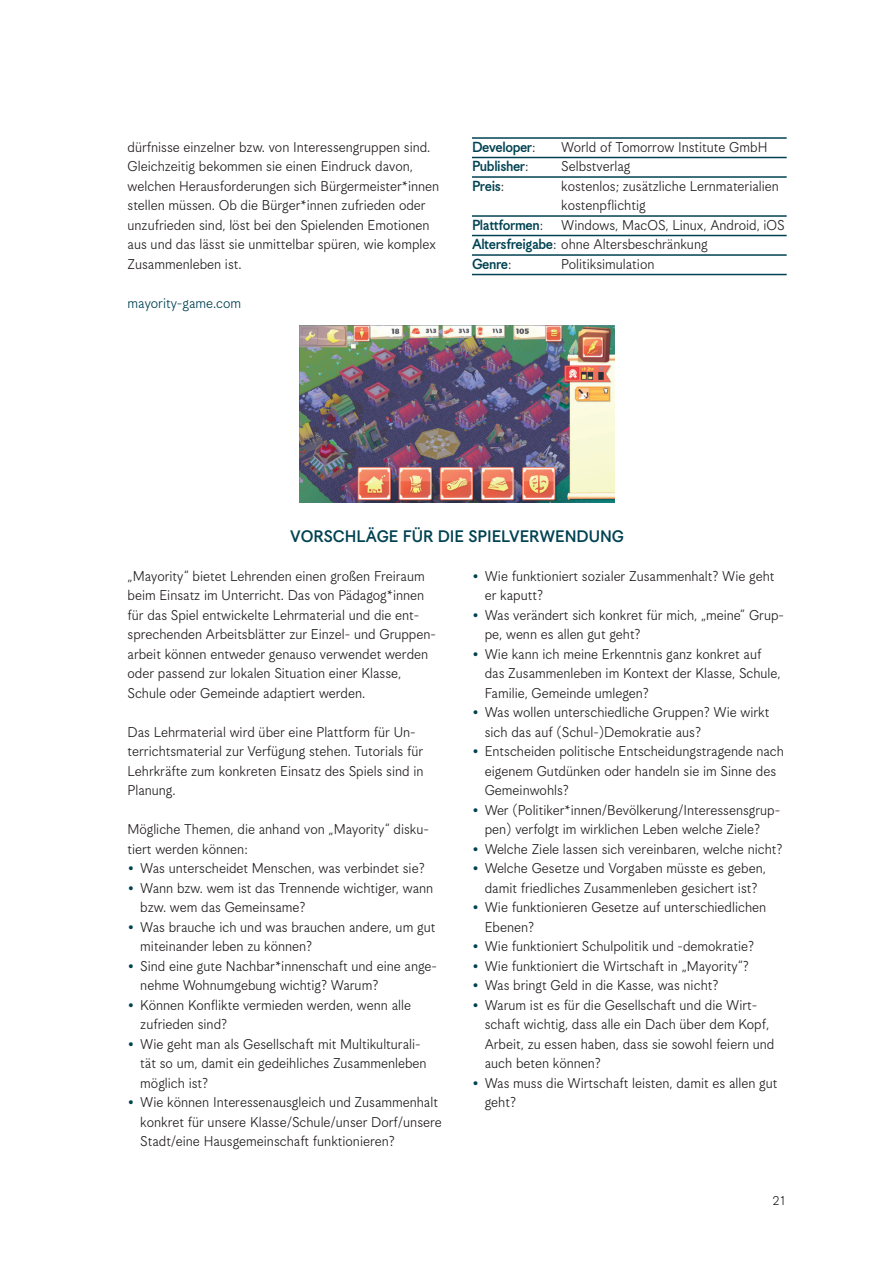
<style>
.page{position:relative;width:893px;height:1263px;background:#fff}
.page>*{position:absolute;margin:0;border:0;box-sizing:border-box;transform-origin:0 0}
.t1{font:18px "Korpus Grotesk D";color:#004252}
.t2{font:15.75px/19.5px "Korpus Grotesk A";color:#231f20}
.t3{font:15.75px "Korpus Grotesk D";color:#004252}
.t4{font:15.75px "Korpus Grotesk A";color:#004252}
.t5{font:14.25px "Korpus Grotesk A";color:#231f20}
.s1{font-family:"Korpus Grotesk A";color:#231f20}
.s2{font-family:"Korpus Grotesk D";color:#004252}
.s3{font-size:18px;color:#004252}
</style>
<div class="page">
<hr style="left:472px;top:137px;width:315px;height:2px;background:#004252">
<hr style="left:472px;top:157px;width:315px;height:1px;background:#004252">
<hr style="left:472px;top:176px;width:315px;height:2px;background:#004252">
<hr style="left:472px;top:215px;width:315px;height:2px;background:#004252">
<hr style="left:472px;top:235px;width:315px;height:1px;background:#004252">
<hr style="left:472px;top:254px;width:315px;height:2px;background:#004252">
<hr style="left:472px;top:274px;width:315px;height:1px;background:#004252">
<img style="left:300px;top:325px;width:314px;height:178px">
<p class="t2" style="left:128px;top:137px;width:313px">dürfnisse einzelner bzw. von Interessengruppen sind.<br>Gleichzeitig bekommen sie einen Eindruck davon, welchen Herausforderungen sich Bürgermeister*innen stellen müssen. Ob die Bürger*innen zufrieden oder unzufrieden sind, löst bei den Spielenden Emotionen aus und das lässt sie unmittelbar spüren, wie komplex Zusammenleben ist.</p>
<p class="t4" style="left:128px;top:294px;width:115px">mayority-game.com</p>
<p class="t3" style="left:472px;top:138px;width:65px">Developer<span class="s1">:</span></p>
<p class="t2" style="left:561px;top:137px;width:208px">World of Tomorrow Institute GmbH</p>
<p class="t3" style="left:472px;top:157px;width:58px">Publisher<span class="s1">:</span></p>
<p class="t2" style="left:561px;top:156px;width:71px">Selbstverlag</p>
<p class="t3" style="left:472px;top:177px;width:34px">Preis<span class="s1">:</span></p>
<p class="t2" style="left:561px;top:176px;width:219px">kostenlos; zusätzliche Lernmaterialien</p>
<p class="t2" style="left:561px;top:195px;width:86px">kostenpflichtig</p>
<p class="t2" style="left:472px;top:215px;width:314px"><span class="s2">Plattformen</span>: Windows, MacOS, Linux, Android, iOS</p>
<p class="t2" style="left:472px;top:234px;width:237px"><span class="s2">Altersfreigabe</span>: ohne Altersbeschränkung</p>
<p class="t3" style="left:472px;top:255px;width:41px">Genre<span class="s1">:</span></p>
<p class="t2" style="left:561px;top:254px;width:95px">Politiksimulation</p>
<p class="t1" style="left:290px;top:526px;width:335px">Vorschläge für die Spielverwendung</p>
<p class="t2" style="left:128px;top:566px;width:310px">„Mayority“ bietet Lehrenden einen großen Freiraum beim Einsatz im Unterricht. Das von Pädagog*innen für das Spiel entwickelte Lehrmaterial und die ent&shy;sprechenden Arbeitsblätter zur Einzel- und Gruppen&shy;arbeit können entweder genauso verwendet werden oder passend zur lokalen Situation einer Klasse, Schule oder Gemeinde adaptiert werden.</p>
<p class="t2" style="left:128px;top:722px;width:297px">Das Lehrmaterial wird über eine Plattform für Un&shy;terrichtsmaterial zur Verfügung stehen. Tutorials für Lehrkräfte zum konkreten Einsatz des Spiels sind in Planung.</p>
<p class="t2" style="left:128px;top:819px;width:303px">Mögliche Themen, die anhand von „Mayority“ disku&shy;tiert werden können:</p>
<p class="t2" style="left:128px;top:858px;width:299px"><span class="s3">•</span> Was unterscheidet Menschen, was verbindet sie?</p>
<p class="t2" style="left:140px;top:878px;width:294px;text-indent:-13px"><span class="s3">•</span> Wann bzw. wem ist das Trennende wichtiger, wann bzw. wem das Gemeinsame?</p>
<p class="t2" style="left:140px;top:917px;width:296px;text-indent:-13px"><span class="s3">•</span> Was brauche ich und was brauchen andere, um gut miteinander leben zu können?</p>
<p class="t2" style="left:140px;top:956px;width:298px;text-indent:-13px"><span class="s3">•</span> Sind eine gute Nachbar*innenschaft und eine ange&shy;nehme Wohnumgebung wichtig? Warum?</p>
<p class="t2" style="left:140px;top:995px;width:272px;text-indent:-13px"><span class="s3">•</span> Können Konflikte vermieden werden, wenn alle zufrieden sind?</p>
<p class="t2" style="left:140px;top:1034px;width:288px;text-indent:-13px"><span class="s3">•</span> Wie geht man als Gesellschaft mit Multikulturali&shy;tät so um, damit ein gedeihliches Zusammenleben möglich ist?</p>
<p class="t2" style="left:140px;top:1092px;width:303px;text-indent:-13px"><span class="s3">•</span> Wie können Interessenausgleich und Zusammenhalt konkret für unsere Klasse/Schule/unser Dorf/unsere<br>Stadt/eine Hausgemeinschaft funktionieren?</p>
<p class="t2" style="left:485px;top:566px;width:291px;text-indent:-13px"><span class="s3">•</span> Wie funktioniert sozialer Zusammenhalt? Wie geht er kaputt?</p>
<p class="t2" style="left:485px;top:605px;width:301px;text-indent:-13px"><span class="s3">•</span> Was verändert sich konkret für mich, „meine” Grup&shy;pe, wenn es allen gut geht?</p>
<p class="t2" style="left:485px;top:644px;width:297px;text-indent:-13px"><span class="s3">•</span> Wie kann ich meine Erkenntnis ganz konkret auf das Zusammenleben im Kontext der Klasse, Schule,<br>Familie, Gemeinde umlegen?</p>
<p class="t2" style="left:485px;top:702px;width:286px;text-indent:-13px"><span class="s3">•</span> Was wollen unterschiedliche Gruppen? Wie wirkt sich das auf (Schul-)Demokratie aus?</p>
<p class="t2" style="left:485px;top:741px;width:301px;text-indent:-13px"><span class="s3">•</span> Entscheiden politische Entscheidungstragende nach eigenem Gutdünken oder handeln sie im Sinne des<br>Gemeinwohls?</p>
<p class="t2" style="left:472px;top:800px;width:310px;text-align:center"><span class="s3">•</span> Wer (Politiker*innen/Bevölkerung/Interessensgrup&shy;pen) verfolgt im wirklichen Leben welche Ziele?</p>
<p class="t2" style="left:472px;top:839px;width:312px"><span class="s3">•</span> Welche Ziele lassen sich vereinbaren, welche nicht?</p>
<p class="t2" style="left:472px;top:858px;width:295px;text-align:center"><span class="s3">•</span> Welche Gesetze und Vorgaben müsste es geben, damit friedliches Zusammenleben gesichert ist?</p>
<p class="t2" style="left:485px;top:897px;width:283px;text-indent:-13px"><span class="s3">•</span> Wie funktionieren Gesetze auf unterschiedlichen<br>Ebenen?</p>
<p class="t2" style="left:472px;top:936px;width:284px"><span class="s3">•</span> Wie funktioniert Schulpolitik und -demokratie?</p>
<p class="t2" style="left:472px;top:956px;width:278px"><span class="s3">•</span> Wie funktioniert die Wirtschaft in „Mayority“?</p>
<p class="t2" style="left:472px;top:975px;width:248px"><span class="s3">•</span> Was bringt Geld in die Kasse, was nicht?</p>
<p class="t2" style="left:485px;top:995px;width:291px;text-indent:-13px"><span class="s3">•</span> Warum ist es für die Gesellschaft und die Wirt&shy;schaft wichtig, dass alle ein Dach über dem Kopf, Arbeit, zu essen haben, dass sie sowohl feiern und auch beten können?</p>
<p class="t2" style="left:485px;top:1073px;width:294px;text-indent:-13px"><span class="s3">•</span> Was muss die Wirtschaft leisten, damit es allen gut geht?</p>
<p class="t5" style="left:773px;top:1192px;width:16px">21</p>
</div>
